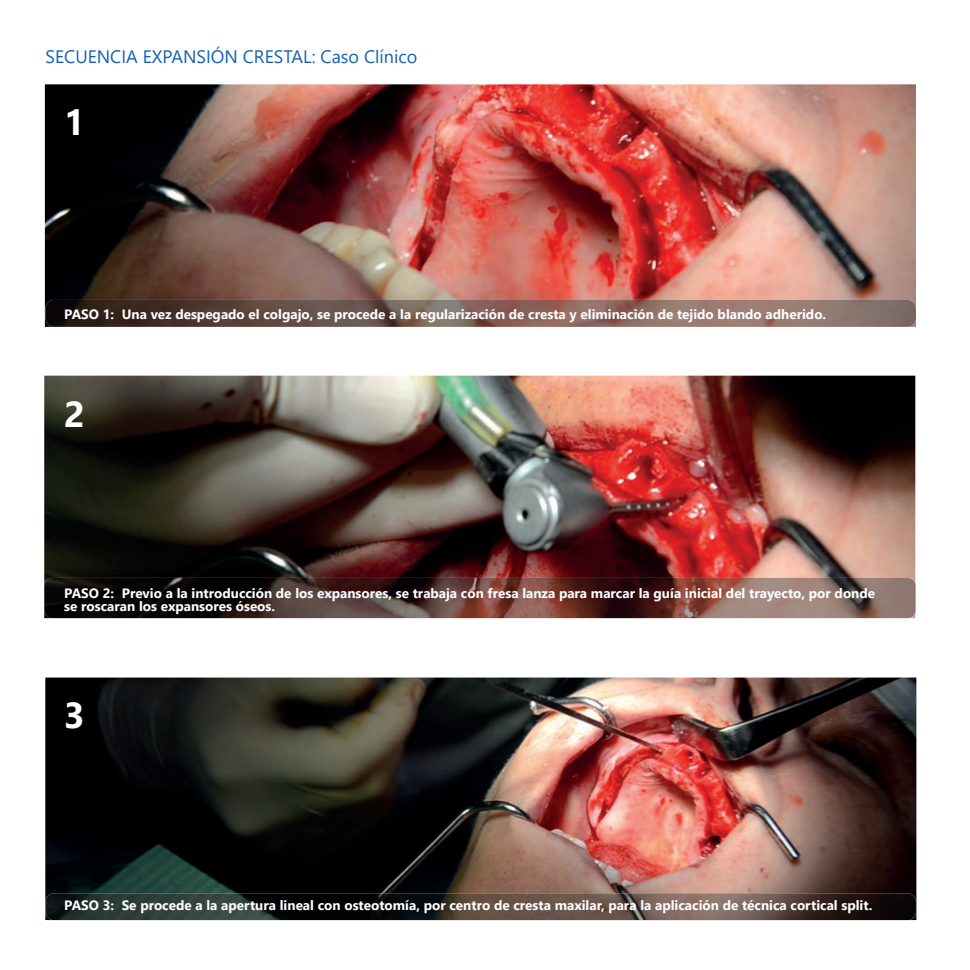
<style>
.page{position:relative;width:970px;height:970px;background:#fff}
.page>*{position:absolute;margin:0;border:0;box-sizing:border-box;transform-origin:0 0}
.t1{font:700 36px "Segoe UI";color:#fff}
.t2{font:18px "Segoe UI";color:#1361af}
.t3{font:700 13.5px/13.5px "Segoe UI";color:#fff}
</style>
<div class="page">
<img style="left:45px;top:677px;width:871px;height:243px">
<svg style="left:52px;top:920px;width:857px;height:1px"></svg>
<img style="left:45px;top:893px;width:870px;height:27px">
<img style="left:44px;top:375px;width:871px;height:203px">
<img style="left:44px;top:578px;width:871px;height:40px">
<img style="left:45px;top:84px;width:870px;height:216px">
<img style="left:45px;top:300px;width:870px;height:27px">
<h2 class="t2" style="left:45px;top:39px;width:373px">SECUENCIA EXPANSIÓN CRESTAL: Caso Clínico</h2>
<h1 class="t1" style="left:64px;top:89px;width:22px">1</h1>
<p class="t3" style="left:64px;top:306px;width:763px">PASO 1: Una vez despegado el colgajo, se procede a la regularización de cresta y eliminación de tejido blando adherido.</p>
<h1 class="t1" style="left:64px;top:380px;width:22px">2</h1>
<p class="t3" style="left:64px;top:585px;width:812px">PASO 2: Previo a la introducción de los expansores, se trabaja con fresa lanza para marcar la guía inicial del trayecto, por donde se roscaran los expansores óseos.</p>
<h1 class="t1" style="left:64px;top:681px;width:22px">3</h1>
<p class="t3" style="left:64px;top:897px;width:809px">PASO 3: Se procede a la apertura lineal con osteotomía, por centro de cresta maxilar, para la aplicación de técnica cortical split.</p>
</div>
